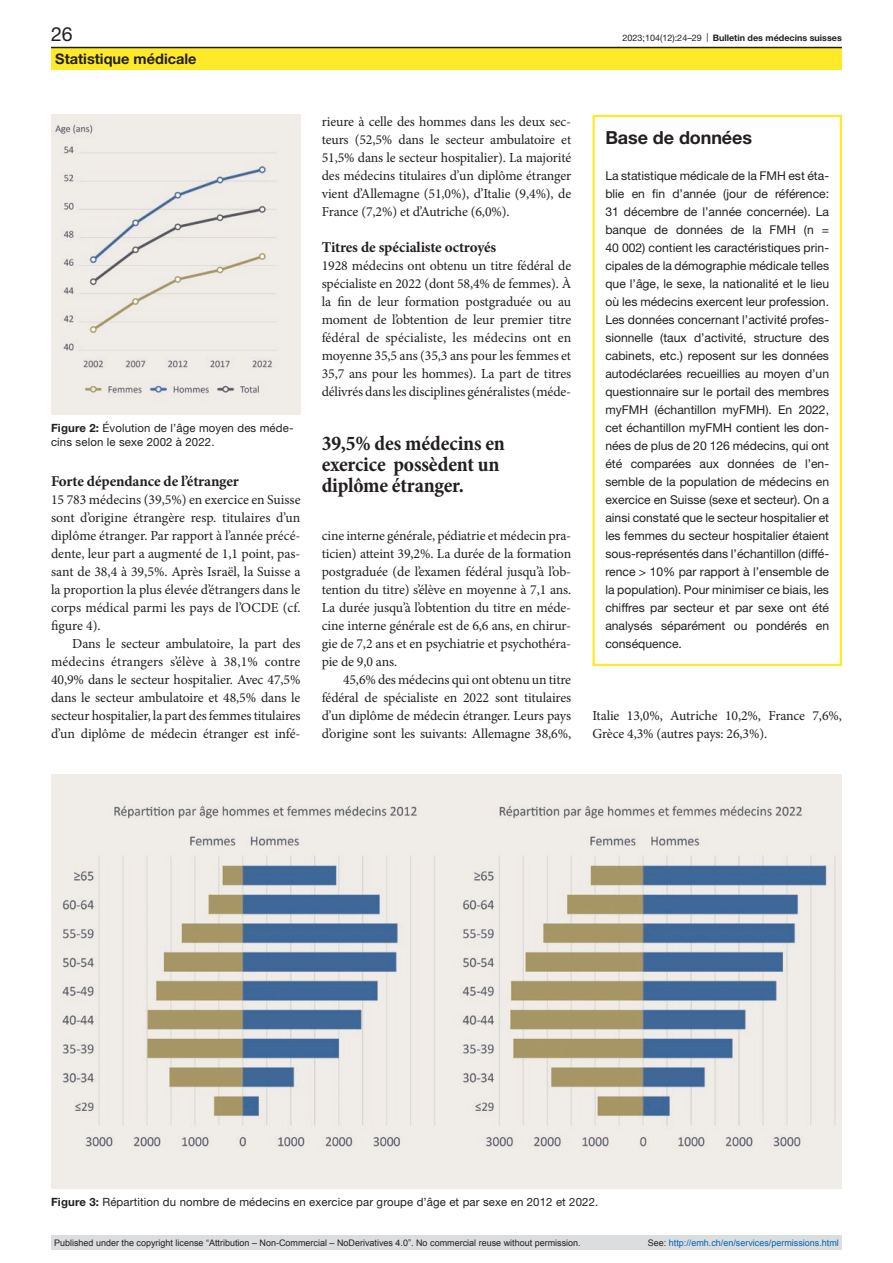
<style>
.page{position:relative;width:893px;height:1263px;background:#fff}
.page>*{position:absolute;margin:0;border:0;box-sizing:border-box;transform-origin:0 0}
.quote{font:700 condensed 21px/21px "Minion Pro";letter-spacing:-.01em;color:#231f20}
.t1{font:19.5px "Helvetica Neue LT Pro";color:#231f20}
.box-head1{font:700 18px "Helvetica Neue LT Pro";letter-spacing:-.005em;color:#231f20}
.head2{font:700 15px "Minion Pro";letter-spacing:-.01em;color:#231f20}
.t2{font:700 14.55px "Helvetica Neue LT Pro";color:#231f20}
.paragraph{font:13.8px/18px "Minion Pro";letter-spacing:-.01em;color:#231f20;text-align:justify}
.paragraph-indent{font:13.8px/18px "Minion Pro";letter-spacing:-.01em;color:#231f20;text-align:justify}
.box-paragraph{font:12.15px/18px "Helvetica Neue LT Pro";color:#231f20;text-align:justify}
.figure-caption{font:11.4px/14.2px "Helvetica Neue LT Pro";letter-spacing:.01em;color:#231f20}
.t3{font:9px "Arial";color:#231f20}
.t4{font:9px "Arial";color:#0066b3}
.t5{font:700 9px "Helvetica Neue LT Pro";color:#231f20}
.s1{font-weight:400}
.s2{font-weight:700}
.s3{color:#231f20}
</style>
<div class="page">
<img style="left:51px;top:115px;width:249px;height:299px">
<div style="left:51px;top:774px;width:791px;height:414px;background:#f0ece7"></div>
<img style="left:62px;top:804px;width:774px;height:343px">
<div style="left:592px;top:115px;width:250px;height:551px;border:2px solid #ffea2a"></div>
<div style="left:51px;top:47px;width:791px;height:23px;background:#ffea2a"></div>
<hr style="left:51px;top:47px;width:791px;height:1px;background:#231f20">
<div style="left:51px;top:1235px;width:791px;height:15px;background:#dcdddf"></div>
<h2 class="t1" style="left:51px;top:22px;width:23px">26</h2>
<p class="t5" style="left:623px;top:32px;width:221px"><span class="s1">2023;104(12):24–29 |</span> Bulletin des médecins suisses</p>
<p class="t2" style="left:55px;top:49px;width:143px">Statistique médicale</p>
<p class="figure-caption" style="left:51px;top:421px;width:244px"><span class="s2">Figure 2:</span> Évolution de l’âge moyen des méde&shy;cins selon le sexe 2002 à 2022.</p>
<p class="head2" style="left:51px;top:471px;width:189px">Forte dépendance de l’étranger</p>
<p class="paragraph" style="left:51px;top:491px;width:251px">15 783 médecins (39,5%) en exercice en Suisse sont d’origine étrangère resp. titulaires d’un diplôme étranger. Par rapport à l’année précé&shy;dente, leur part a augmenté de 1,1 point, pas&shy;sant de 38,4 à 39,5%. Après Israël, la Suisse a la proportion la plus élevée d’étrangers dans le corps médical parmi les pays de l’OCDE (cf. figure 4).</p>
<p class="paragraph-indent" style="left:51px;top:635px;width:251px;text-indent:21px">Dans le secteur ambulatoire, la part des médecins étrangers s’élève à 38,1% contre 40,9% dans le secteur hospitalier. Avec 47,5% dans le secteur ambulatoire et 48,5% dans le secteur hospitalier, la part des femmes titulaires d’un diplôme de médecin étranger est infé-</p>
<p class="paragraph-indent" style="left:322px;top:113px;width:251px">rieure à celle des hommes dans les deux sec&shy;teurs (52,5% dans le secteur ambulatoire et 51,5% dans le secteur hospitalier). La majorité des médecins titulaires d’un diplôme étranger vient d’Allemagne (51,0%), d’Italie (9,4%), de France (7,2%) et d’Autriche (6,0%).</p>
<p class="head2" style="left:322px;top:237px;width:176px">Titres de spécialiste octroyés</p>
<p class="paragraph" style="left:322px;top:257px;width:251px">1928 médecins ont obtenu un titre fédéral de spécialiste en 2022 (dont 58,4% de femmes). À la fin de leur formation postgraduée ou au moment de l’obtention de leur premier titre fédéral de spécialiste, les médecins ont en moyenne 35,5 ans (35,3 ans pour les femmes et 35,7 ans pour les hommes). La part de titres délivrés dans les disciplines généralistes (méde-</p>
<p class="quote" style="left:322px;top:434px;width:185px">39,5% des médecins en exercice possèdent un diplôme étranger.</p>
<p class="paragraph" style="left:322px;top:527px;width:251px">cine interne générale, pédiatrie et médecin pra&shy;ticien) atteint 39,2%. La durée de la formation postgraduée (de l’examen fédéral jusqu’à l’ob&shy;tention du titre) s’élève en moyenne à 7,1 ans.<br>La durée jusqu’à l’obtention du titre en méde&shy;cine interne générale est de 6,6 ans, en chirur&shy;gie de 7,2 ans et en psychiatrie et psychothéra&shy;pie de 9,0 ans.</p>
<p class="paragraph-indent" style="left:322px;top:671px;width:251px;text-indent:21px">45,6% des médecins qui ont obtenu un titre fédéral de spécialiste en 2022 sont titulaires d’un diplôme de médecin étranger. Leurs pays d’origine sont les suivants: Allemagne 38,6%,</p>
<p class="box-head1" style="left:605px;top:126px;width:148px">Base de données</p>
<p class="box-paragraph" style="left:605px;top:166px;width:225px">La statistique médicale de la FMH est éta&shy;blie en fin d’année (jour de référence:<br>31 décembre de l’année concernée). La banque de données de la FMH (n = 40 002) contient les caractéristiques prin&shy;cipales de la démographie médicale telles que l’âge, le sexe, la nationalité et le lieu où les médecins exercent leur profession.<br>Les données concernant l’activité profes&shy;sionnelle (taux d’activité, structure des cabinets, etc.) reposent sur les données autodéclarées recueillies au moyen d’un questionnaire sur le portail des membres myFMH (échantillon myFMH). En 2022, cet échantillon myFMH contient les don&shy;nées de plus de 20 126 médecins, qui ont été comparées aux données de l’en&shy;semble de la population de médecins en exercice en Suisse (sexe et secteur). On a ainsi constaté que le secteur hospitalier et les femmes du secteur hospitalier étaient sous-représentés dans l’échantillon (diffé&shy;rence &gt; 10% par rapport à l’ensemble de la population). Pour minimiser ce biais, les chiffres par secteur et par sexe ont été analysés séparément ou pondérés en conséquence.</p>
<p class="paragraph-indent" style="left:592px;top:707px;width:251px">Italie 13,0%, Autriche 10,2%, France 7,6%,<br>Grèce 4,3% (autres pays: 26,3%).</p>
<p class="figure-caption" style="left:51px;top:1195px;width:549px"><span class="s2">Figure 3:</span> Répartition du nombre de médecins en exercice par groupe d’âge et par sexe en 2012 et 2022.</p>
<p class="t3" style="left:54px;top:1237px;width:528px">Published under the copyright license “Attribution – Non-Commercial – NoDerivatives 4.0”. No commercial reuse without permission.</p>
<p class="t4" style="left:648px;top:1237px;width:193px"><span class="s3">See:</span> http://emh.ch/en/services/permissions.html</p>
</div>
